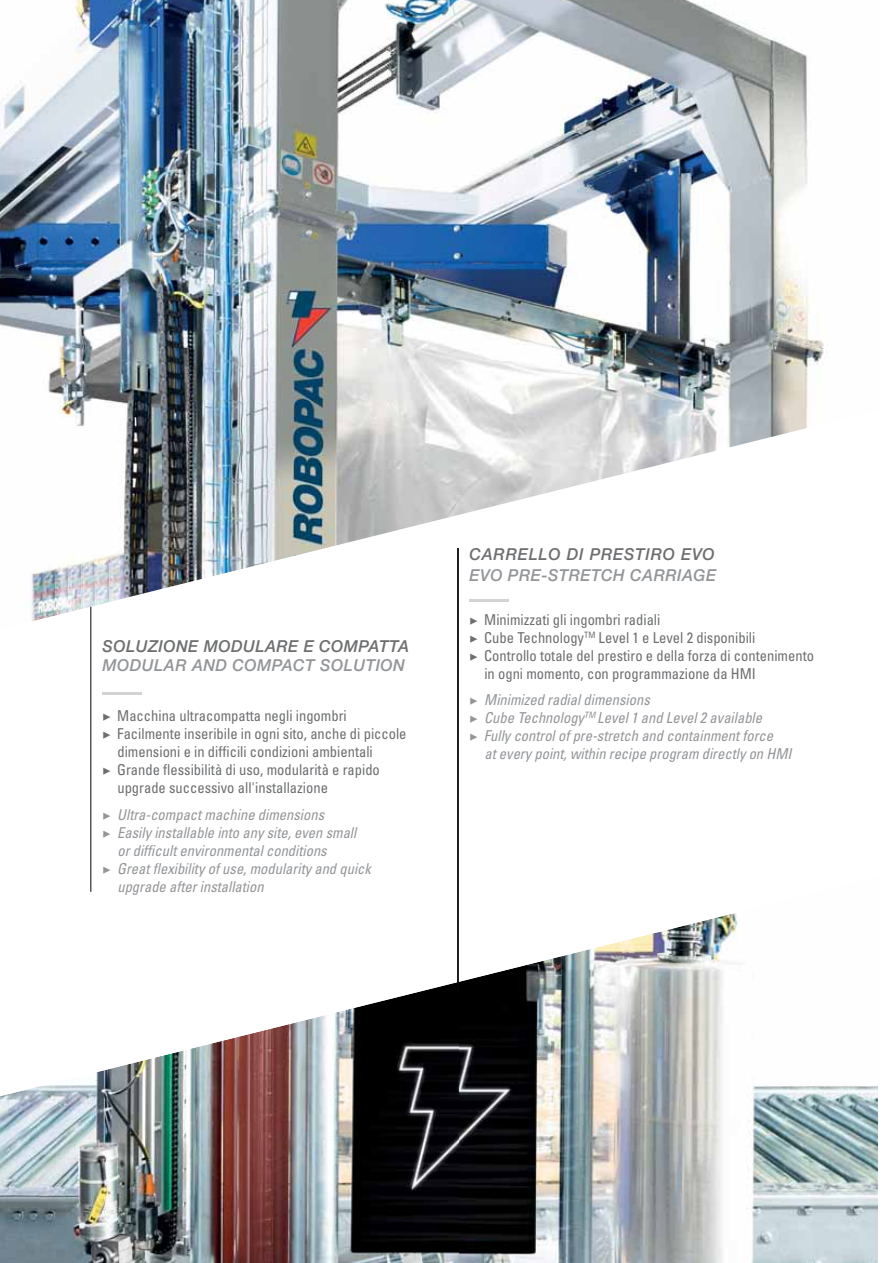
<style>
.page{position:relative;width:893px;height:1263px;background:#fff}
.page>*{position:absolute;margin:0;border:0;box-sizing:border-box;transform-origin:0 0}
.t1{font:italic 500 16.5px "Helvetica Neue LT Std";letter-spacing:.03em;color:#939598}
.t2{font:italic 500 16.5px "Helvetica Neue LT Std";letter-spacing:.03em;color:#6d6e70}
.t3{font:italic 500 16.5px "Helvetica Neue LT Std";letter-spacing:.05em;color:#6d6e70}
.t4{font:condensed 15px/18px "Univers";color:#6d6e70}
.t5{font:italic condensed 15px/18px "Univers";color:#939598}
.s1{font-family:"LFT Etica";font-weight:300;font-stretch:normal}
.s2{font-family:"LFT Etica";font-weight:300;font-style:normal;font-stretch:normal}
</style>
<div class="page">
<hr style="left:90px;top:606px;width:1px;height:286px;background:#231f20">
<hr style="left:457px;top:549px;width:2px;height:443px;background:#231f20">
<img style="left:669px;top:913px;width:209px;height:350px">
<img style="left:459px;top:929px;width:210px;height:334px">
<img style="left:250px;top:982px;width:209px;height:281px">
<img style="left:40px;top:1034px;width:210px;height:229px">
<img style="left:0;top:1086px;width:40px;height:177px">
<svg style="left:457px;top:982px;width:2px;height:10px"></svg>
<img style="left:0;top:0;width:828px;height:632px">
<hr style="left:469px;top:599px;width:40px;height:3px;background:#d1d3d4">
<hr style="left:103px;top:692px;width:39px;height:3px;background:#d1d3d4">
<p class="t2" style="left:103px;top:640px;width:308px">SOLUZIONE MODULARE E COMPATTA</p>
<p class="t1" style="left:103px;top:660px;width:304px">MODULAR AND COMPACT SOLUTION</p>
<p class="t4" style="left:103px;top:708px;width:246px"><span class="s1">-</span> Macchina ultracompatta negli ingombri</p>
<p class="t4" style="left:117px;top:726px;width:291px;text-indent:-15px"><span class="s1">-</span> Facilmente inseribile in ogni sito, anche di piccole dimensioni e in difficili condizioni ambientali</p>
<p class="t4" style="left:117px;top:762px;width:264px;text-indent:-15px"><span class="s1">-</span> Grande flessibilità di uso, modularità e rapido upgrade successivo all'installazione</p>
<p class="t5" style="left:103px;top:807px;width:223px"><span class="s2">-</span> Ultra-compact machine dimensions</p>
<p class="t5" style="left:117px;top:825px;width:240px;text-indent:-15px"><span class="s2">-</span> Easily installable into any site, even small or difficult environmental conditions</p>
<p class="t5" style="left:117px;top:861px;width:255px;text-indent:-15px"><span class="s2">-</span> Great flexibility of use, modularity and quick upgrade after installation</p>
<p class="t3" style="left:469px;top:549px;width:247px">CARRELLO DI PRESTIRO EVO</p>
<p class="t1" style="left:469px;top:570px;width:248px">EVO PRE-STRETCH CARRIAGE</p>
<p class="t4" style="left:469px;top:612px;width:192px"><span class="s1">-</span> Minimizzati gli ingombri radiali</p>
<p class="t4" style="left:469px;top:630px;width:287px"><span class="s1">-</span> Cube Technology<sup>TM</sup> Level 1 e Level 2 disponibili</p>
<p class="t4" style="left:484px;top:648px;width:331px;text-indent:-15px"><span class="s1">-</span> Controllo totale del prestiro e della forza di contenimento in ogni momento, con programmazione da HMI</p>
<p class="t5" style="left:469px;top:692px;width:182px"><span class="s2">-</span> Minimized radial dimensions</p>
<p class="t5" style="left:469px;top:710px;width:294px"><span class="s2">-</span> Cube Technology<sup>TM</sup> Level 1 and Level 2 available</p>
<p class="t5" style="left:484px;top:728px;width:309px;text-indent:-15px"><span class="s2">-</span> Fully control of pre-stretch and containment force<br>at every point, within recipe program directly on HMI</p>
</div>
